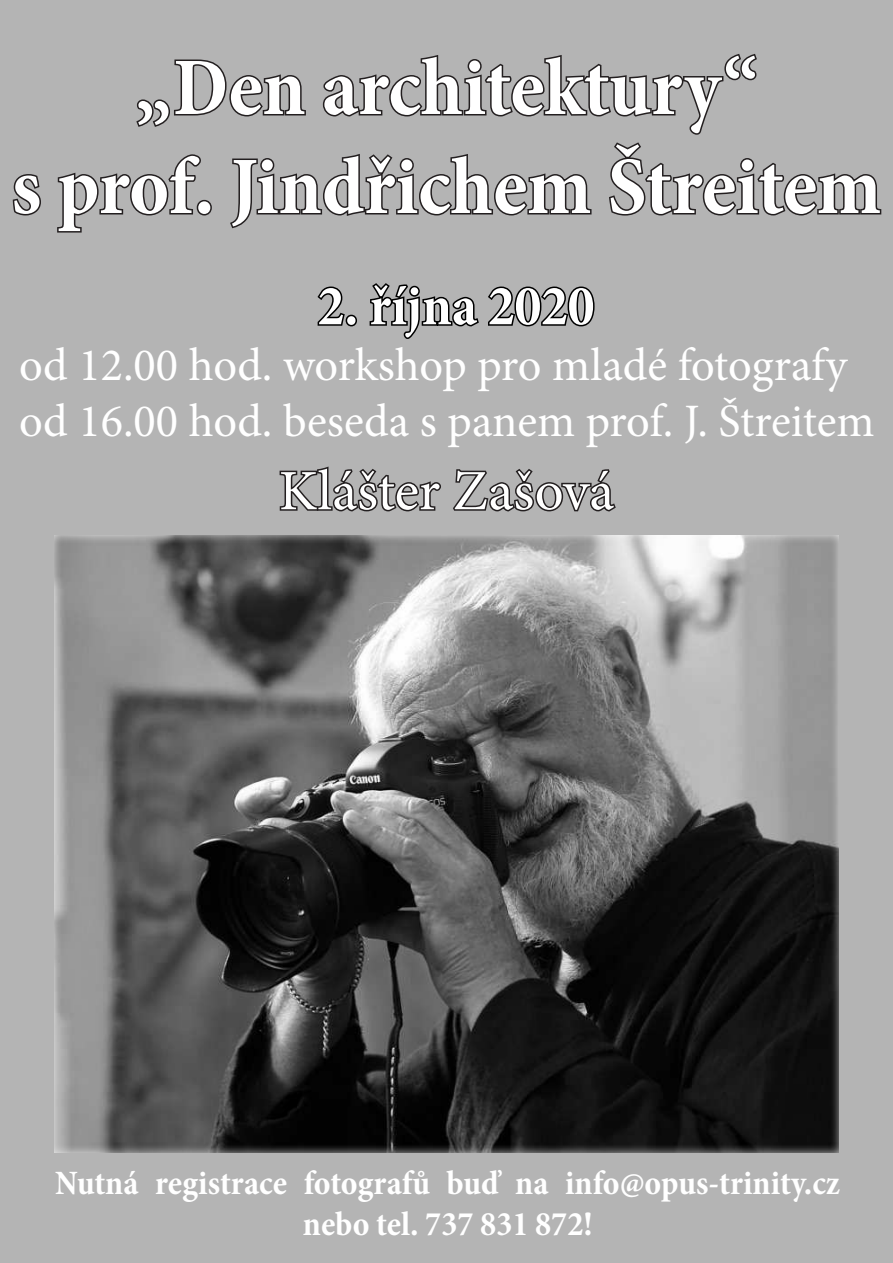
<style>
.page{position:relative;width:893px;height:1263px;background:#b4b4b4}
.page>*{position:absolute;margin:0;border:0;box-sizing:border-box;transform-origin:0 0}
.t1{font:700 condensed 82.5px "Minion Pro";letter-spacing:-.005em;color:#fff}
.t2{font:57px "Minion Pro";color:#fff}
.t3{font:700 condensed 57px "Minion Pro";color:#fff}
.t4{font:46.5px "Minion Pro";color:#fff}
.t5{font:700 condensed 34.5px/41.4px "Minion Pro";color:#fff;text-align:center}
</style>
<div class="page">
<div style="left:52px;top:535px;width:788px;height:618px;background:#fff;opacity:.75"></div>
<svg style="left:12px;top:174px;width:29px;height:42px"></svg>
<svg style="left:57px;top:54px;width:825px;height:179px"></svg>
<svg style="left:317px;top:286px;width:30px;height:40px"></svg>
<div style="left:346px;top:315px;width:11px;height:11px;border:3px solid #000;border-radius:50%"></div>
<svg style="left:369px;top:283px;width:226px;height:56px"></svg>
<svg style="left:279px;top:466px;width:162px;height:46px"></svg>
<svg style="left:453px;top:469px;width:163px;height:43px"></svg>
<p class="t1" style="left:135px;top:31px;width:624px">„Den architektury“</p>
<p class="t1" style="left:12px;top:130px;width:871px">s prof. Jindřichem Štreitem</p>
<p class="t3" style="left:318px;top:267px;width:278px">2. října 2020</p>
<p class="t4" style="left:19px;top:334px;width:829px">od 12.00 hod. workshop pro mladé fotografy</p>
<p class="t4" style="left:19px;top:390px;width:857px">od 16.00 hod. beseda s panem prof. J. Štreitem</p>
<p class="t2" style="left:279px;top:453px;width:337px">Klášter Zašová</p>
<p class="t5" style="left:55px;top:1162px;width:786px">Nutná registrace fotografů buď na info@opus-trinity.cz nebo tel. 737 831 872!</p>
</div>
